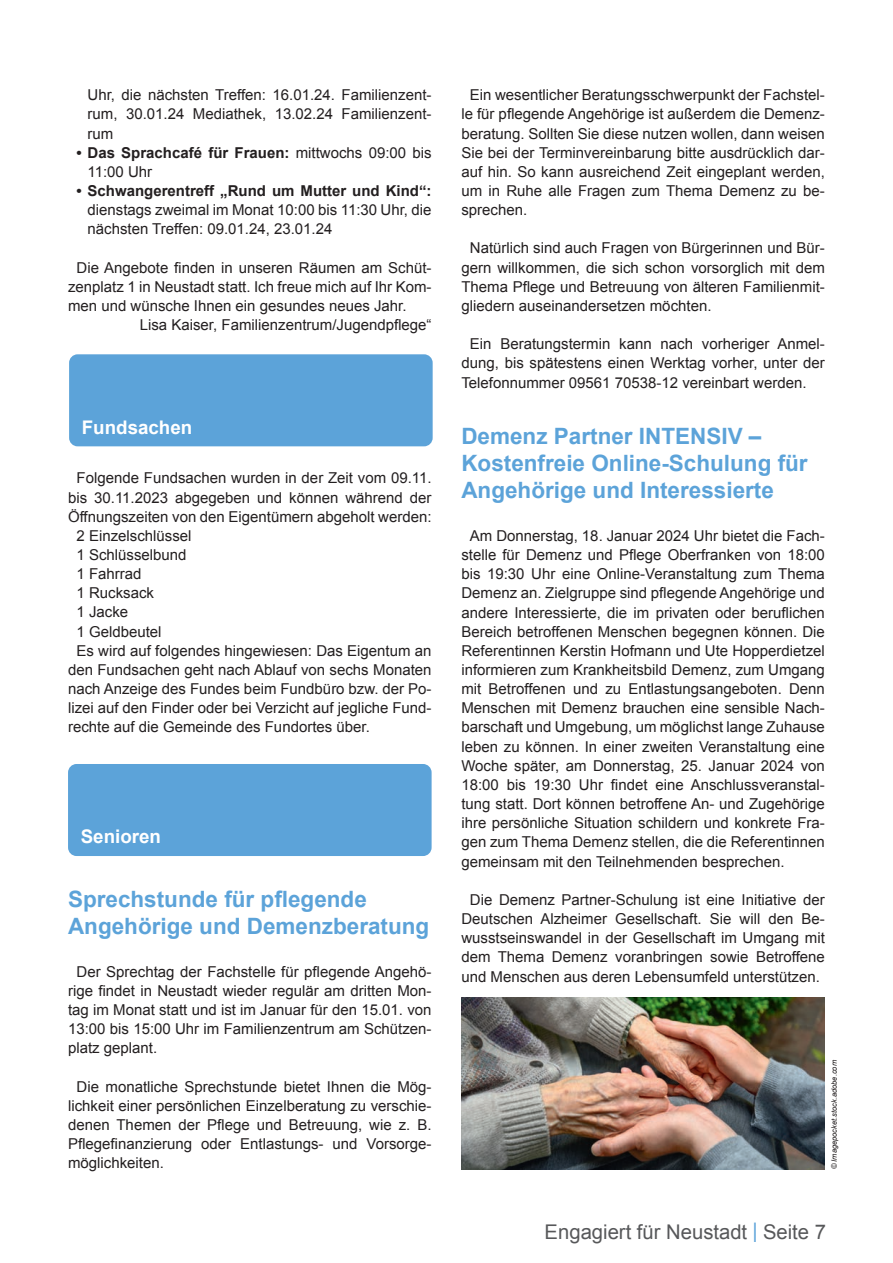
<style>
.page{position:relative;width:893px;height:1263px;background:#fff}
.page>*{position:absolute;margin:0;border:0;box-sizing:border-box;transform-origin:0 0}
.t1{font:700 22.5px/27px "Arial";color:#5ca3d9}
.t2{font:20.25px "Arial";color:#57585a}
.t3{font:700 18.75px "Arial";color:#fff}
.t4{font:15px/19.2px "Arial";color:#231f20;text-align:justify}
.t5{font:700 15px "Arial";color:#231f20}
.t6{font:italic 7.5px "Arial";color:#231f20}
.s1{font-weight:700}
.s2{font-size:27px;color:#5ca3d9}
</style>
<div class="page">
<div style="left:69px;top:354px;width:364px;height:92px;background:#5ca3d9;border-radius:9px"></div>
<div style="left:68px;top:764px;width:364px;height:92px;background:#5ca3d9;border-radius:9px"></div>
<img style="left:461px;top:997px;width:364px;height:172px">
<p class="t4" style="left:88px;top:86px;width:346px">Uhr, die nächsten Treffen: 16.01.24. Familienzent&shy;rum, 30.01.24 Mediathek, 13.02.24 Familienzent&shy;rum</p>
<p class="t4" style="left:88px;top:143px;width:346px;text-indent:-11px"><span class="s1">• Das Sprachcafé für Frauen:</span> mittwochs 09:00 bis<br>11:00 Uhr</p>
<p class="t5" style="left:77px;top:181px;width:357px">• Schwangerentreff „Rund um Mutter und Kind“:</p>
<p class="t4" style="left:88px;top:200px;width:346px">dienstags zweimal im Monat 10:00 bis 11:30 Uhr, die nächsten Treffen: 09.01.24, 23.01.24</p>
<p class="t4" style="left:77px;top:258px;width:357px">Die Angebote finden in unseren Räumen am Schüt-</p>
<p class="t4" style="left:68px;top:277px;width:365px">zenplatz 1 in Neustadt statt. Ich freue mich auf Ihr Kom-</p>
<p class="t4" style="left:68px;top:296px;width:340px">men und wünsche Ihnen ein gesundes neues Jahr.</p>
<p class="t4" style="left:140px;top:315px;width:293px">Lisa Kaiser, Familienzentrum/Jugendpflege“</p>
<p class="t3" style="left:82px;top:415px;width:112px">Fundsachen</p>
<p class="t4" style="left:77px;top:469px;width:357px">Folgende Fundsachen wurden in der Zeit vom 09.11.</p>
<p class="t4" style="left:68px;top:488px;width:365px">bis 30.11.2023 abgegeben und können während der</p>
<p class="t4" style="left:68px;top:507px;width:365px">Öffnungszeiten von den Eigentümern abgeholt werden:</p>
<p class="t4" style="left:77px;top:526px;width:117px">2 Einzelschlüssel</p>
<p class="t4" style="left:77px;top:545px;width:112px">1 Schlüsselbund</p>
<p class="t4" style="left:77px;top:564px;width:67px">1 Fahrrad</p>
<p class="t4" style="left:77px;top:584px;width:79px">1 Rucksack</p>
<p class="t4" style="left:77px;top:603px;width:53px">1 Jacke</p>
<p class="t4" style="left:77px;top:622px;width:87px">1 Geldbeutel</p>
<p class="t4" style="left:77px;top:641px;width:357px">Es wird auf folgendes hingewiesen: Das Eigentum an</p>
<p class="t4" style="left:68px;top:660px;width:365px">den Fundsachen geht nach Ablauf von sechs Monaten</p>
<p class="t4" style="left:68px;top:679px;width:365px">nach Anzeige des Fundes beim Fundbüro bzw. der Po-</p>
<p class="t4" style="left:68px;top:698px;width:365px">lizei auf den Finder oder bei Verzicht auf jegliche Fund-</p>
<p class="t4" style="left:68px;top:718px;width:303px">rechte auf die Gemeinde des Fundortes über.</p>
<p class="t3" style="left:81px;top:824px;width:82px">Senioren</p>
<h1 class="t1" style="left:68px;top:886px;width:363px">Sprechstunde für pflegende<br>Angehörige und Demenzberatung</h1>
<p class="t4" style="left:68px;top:962px;width:365px;text-indent:9px">Der Sprechtag der Fachstelle für pflegende Angehö&shy;rige findet in Neustadt wieder regulär am dritten Mon&shy;tag im Monat statt und ist im Januar für den 15.01. von 13:00 bis 15:00 Uhr im Familienzentrum am Schützen&shy;platz geplant.</p>
<p class="t4" style="left:68px;top:1077px;width:365px;text-indent:9px">Die monatliche Sprechstunde bietet Ihnen die Mög&shy;lichkeit einer persönlichen Einzelberatung zu verschie&shy;denen Themen der Pflege und Betreuung, wie z. B.<br>Pflegefinanzierung oder Entlastungs- und Vorsorge&shy;möglichkeiten.</p>
<p class="t4" style="left:461px;top:86px;width:365px;text-indent:9px">Ein wesentlicher Beratungsschwerpunkt der Fachstel&shy;le für pflegende Angehörige ist außerdem die Demenz&shy;beratung. Sollten Sie diese nutzen wollen, dann weisen Sie bei der Terminvereinbarung bitte ausdrücklich dar&shy;auf hin. So kann ausreichend Zeit eingeplant werden, um in Ruhe alle Fragen zum Thema Demenz zu be&shy;sprechen.</p>
<p class="t4" style="left:461px;top:239px;width:365px;text-indent:9px">Natürlich sind auch Fragen von Bürgerinnen und Bür&shy;gern willkommen, die sich schon vorsorglich mit dem Thema Pflege und Betreuung von älteren Familienmit&shy;gliedern auseinandersetzen möchten.</p>
<p class="t4" style="left:461px;top:335px;width:365px;text-indent:9px">Ein Beratungstermin kann nach vorheriger Anmel&shy;dung, bis spätestens einen Werktag vorher, unter der Telefonnummer 09561 70538-12 vereinbart werden.</p>
<h1 class="t1" style="left:461px;top:424px;width:348px">Demenz Partner INTENSIV –<br>Kostenfreie Online-Schulung für<br>Angehörige und Interessierte</h1>
<p class="t4" style="left:461px;top:526px;width:365px;text-indent:9px">Am Donnerstag, 18. Januar 2024 Uhr bietet die Fach&shy;stelle für Demenz und Pflege Oberfranken von 18:00 bis 19:30 Uhr eine Online-Veranstaltung zum Thema Demenz an. Zielgruppe sind pflegende Angehörige und andere Interessierte, die im privaten oder beruflichen Bereich betroffenen Menschen begegnen können. Die Referentinnen Kerstin Hofmann und Ute Hopperdietzel informieren zum Krankheitsbild Demenz, zum Umgang mit Betroffenen und zu Entlastungsangeboten. Denn Menschen mit Demenz brauchen eine sensible Nach&shy;barschaft und Umgebung, um möglichst lange Zuhause leben zu können. In einer zweiten Veranstaltung eine Woche später, am Donnerstag, 25. Januar 2024 von 18:00 bis 19:30 Uhr findet eine Anschlussveranstal&shy;tung statt. Dort können betroffene An- und Zugehörige ihre persönliche Situation schildern und konkrete Fra&shy;gen zum Thema Demenz stellen, die die Referentinnen gemeinsam mit den Teilnehmenden besprechen.</p>
<p class="t4" style="left:461px;top:890px;width:365px;text-align:center">Die Demenz Partner-Schulung ist eine Initiative der Deutschen Alzheimer Gesellschaft. Sie will den Be&shy;wusstseinswandel in der Gesellschaft im Umgang mit dem Thema Demenz voranbringen sowie Betroffene und Menschen aus deren Lebensumfeld unterstützen.</p>
<p class="t6" style="left:829px;top:1169px;width:111px;rotate:-90deg">© Imagepocket.stock.adobe.com</p>
<h2 class="t2" style="left:545px;top:1219px;width:283px">Engagiert für Neustadt <span class="s2">I</span> Seite 7</h2>
</div>
